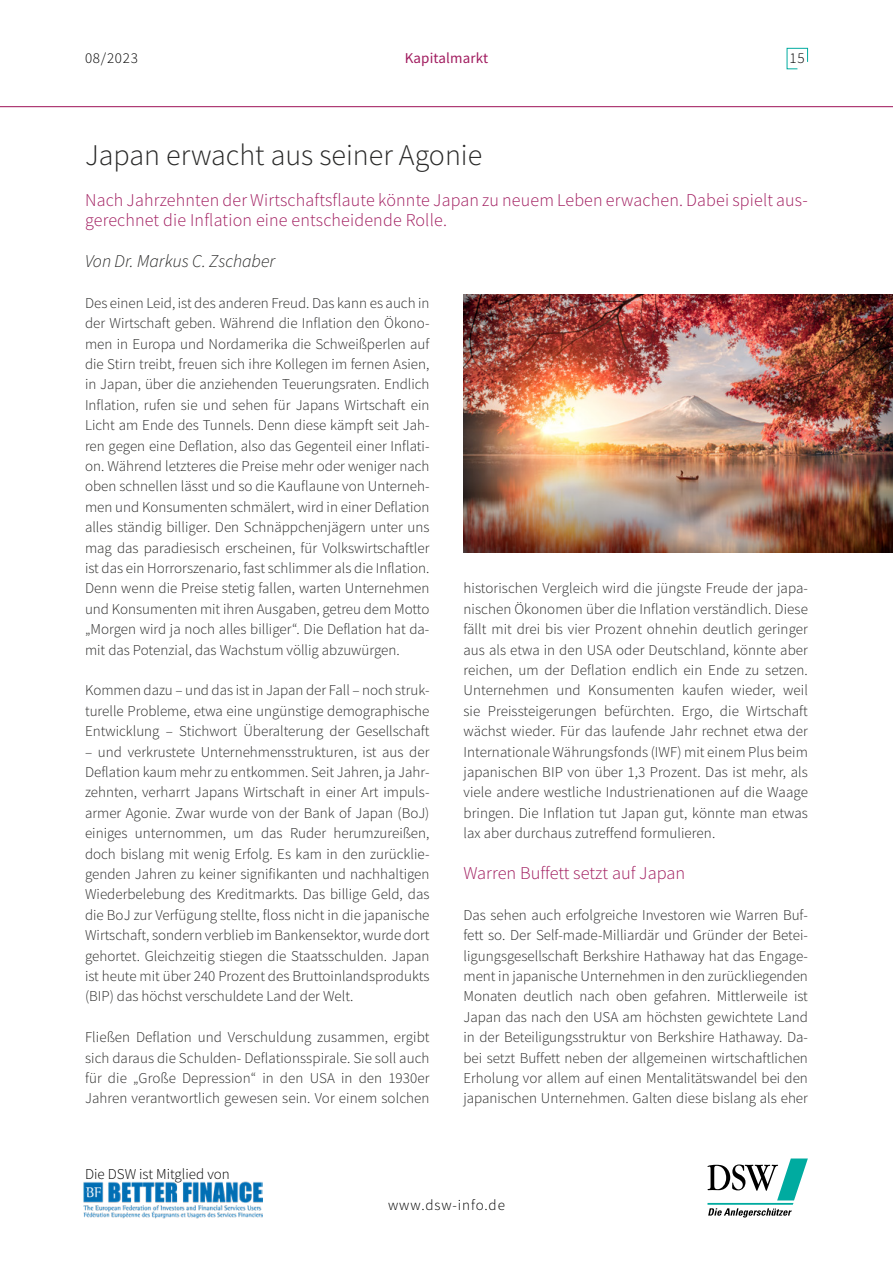
<style>
.page{position:relative;width:893px;height:1263px;background:#fff}
.page>*{position:absolute;margin:0;border:0;box-sizing:border-box;transform-origin:0 0}
.t1{font:300 30px "Source Sans Pro";color:#282827}
.t2{font:300 18px/20.4px "Source Sans Pro";letter-spacing:.01em;color:#a11c5f}
.t3{font:italic 300 18px "Source Sans Pro";color:#282827}
.t4{font:300 15px/20.4px "Source Sans Pro";color:#282827;text-align:justify}
.t5{font:300 15px "Source Sans Pro";color:#000}
.t6{font:300 15px "Source Sans Pro";letter-spacing:.06em;color:#000}
.t7{font:15px "Source Sans Pro";letter-spacing:.01em;color:#a11c5f}
</style>
<div class="page">
<svg style="left:786px;top:48px;width:22px;height:22px"></svg>
<hr style="left:0;top:106px;width:893px;height:1px;background:#9d1057">
<svg style="left:707px;top:1158px;width:101px;height:59px"></svg>
<img style="left:83px;top:1182px;width:180px;height:37px">
<img style="left:463px;top:294px;width:430px;height:259px">
<p class="t5" style="left:85px;top:49px;width:54px">08/2023</p>
<p class="t7" style="left:405px;top:48px;width:85px">Kapitalmarkt</p>
<p class="t5" style="left:790px;top:49px;width:17px">15</p>
<h1 class="t1" style="left:85px;top:137px;width:399px">Japan erwacht aus seiner Agonie</h1>
<p class="t2" style="left:85px;top:190px;width:724px">Nach Jahrzehnten der Wirtschaftsflaute könnte Japan zu neuem Leben erwachen. Dabei spielt aus&shy;gerechnet die Inflation eine entscheidende Rolle.</p>
<p class="t3" style="left:85px;top:250px;width:192px">Von Dr. Markus C. Zschaber</p>
<p class="t4" style="left:85px;top:293px;width:346px">Des einen Leid, ist des anderen Freud. Das kann es auch in der Wirtschaft geben. Während die Inflation den Ökono&shy;men in Europa und Nordamerika die Schweißperlen auf die Stirn treibt, freuen sich ihre Kollegen im fernen Asien, in Japan, über die anziehenden Teuerungsraten. Endlich Inflation, rufen sie und sehen für Japans Wirtschaft ein Licht am Ende des Tunnels. Denn diese kämpft seit Jah&shy;ren gegen eine Deflation, also das Gegenteil einer Inflati&shy;on. Während letzteres die Preise mehr oder weniger nach oben schnellen lässt und so die Kauflaune von Unterneh&shy;men und Konsumenten schmälert, wird in einer Deflation alles ständig billiger. Den Schnäppchenjägern unter uns mag das paradiesisch erscheinen, für Volkswirtschaftler ist das ein Horrorszenario, fast schlimmer als die Inflation.<br>Denn wenn die Preise stetig fallen, warten Unternehmen und Konsumenten mit ihren Ausgaben, getreu dem Motto „Morgen wird ja noch alles billiger“. Die Deflation hat da&shy;mit das Potenzial, das Wachstum völlig abzuwürgen.</p>
<p class="t4" style="left:85px;top:680px;width:346px">Kommen dazu – und das ist in Japan der Fall – noch struk&shy;turelle Probleme, etwa eine ungünstige demographische Entwicklung – Stichwort Überalterung der Gesellschaft</p>
<p class="t4" style="left:85px;top:741px;width:346px">– und verkrustete Unternehmensstrukturen, ist aus der Deflation kaum mehr zu entkommen. Seit Jahren, ja Jahr&shy;zehnten, verharrt Japans Wirtschaft in einer Art impuls&shy;armer Agonie. Zwar wurde von der Bank of Japan (BoJ) einiges unternommen, um das Ruder herumzureißen, doch bislang mit wenig Erfolg. Es kam in den zurücklie&shy;genden Jahren zu keiner signifikanten und nachhaltigen Wiederbelebung des Kreditmarkts. Das billige Geld, das die BoJ zur Verfügung stellte, floss nicht in die japanische Wirtschaft, sondern verblieb im Bankensektor, wurde dort gehortet. Gleichzeitig stiegen die Staatsschulden. Japan ist heute mit über 240 Prozent des Bruttoinlandsprodukts (BIP) das höchst verschuldete Land der Welt.</p>
<p class="t4" style="left:85px;top:1027px;width:346px">Fließen Deflation und Verschuldung zusammen, ergibt sich daraus die Schulden- Deflationsspirale. Sie soll auch für die „Große Depression“ in den USA in den 1930er Jahren verantwortlich gewesen sein. Vor einem solchen</p>
<p class="t5" style="left:85px;top:1165px;width:146px">Die DSW ist Mitglied von</p>
<p class="t4" style="left:463px;top:578px;width:346px">historischen Vergleich wird die jüngste Freude der japa&shy;nischen Ökonomen über die Inflation verständlich. Diese fällt mit drei bis vier Prozent ohnehin deutlich geringer aus als etwa in den USA oder Deutschland, könnte aber reichen, um der Deflation endlich ein Ende zu setzen.<br>Unternehmen und Konsumenten kaufen wieder, weil sie Preissteigerungen befürchten. Ergo, die Wirtschaft wächst wieder. Für das laufende Jahr rechnet etwa der Internationale Währungsfonds (IWF) mit einem Plus beim japanischen BIP von über 1,3 Prozent. Das ist mehr, als viele andere westliche Industrienationen auf die Waage bringen. Die Inflation tut Japan gut, könnte man etwas lax aber durchaus zutreffend formulieren.</p>
<p class="t2" style="left:463px;top:863px;width:223px">Warren Buffett setzt auf Japan</p>
<p class="t4" style="left:463px;top:905px;width:346px">Das sehen auch erfolgreiche Investoren wie Warren Buf&shy;fett so. Der Self-made-Milliardär und Gründer der Betei&shy;ligungsgesellschaft Berkshire Hathaway hat das Engage&shy;ment in japanische Unternehmen in den zurückliegenden Monaten deutlich nach oben gefahren. Mittlerweile ist Japan das nach den USA am höchsten gewichtete Land in der Beteiligungsstruktur von Berkshire Hathaway. Da&shy;bei setzt Buffett neben der allgemeinen wirtschaftlichen Erholung vor allem auf einen Mentalitätswandel bei den japanischen Unternehmen. Galten diese bislang als eher</p>
<p class="t6" style="left:388px;top:1195px;width:118px">www.dsw-info.de</p>
</div>
